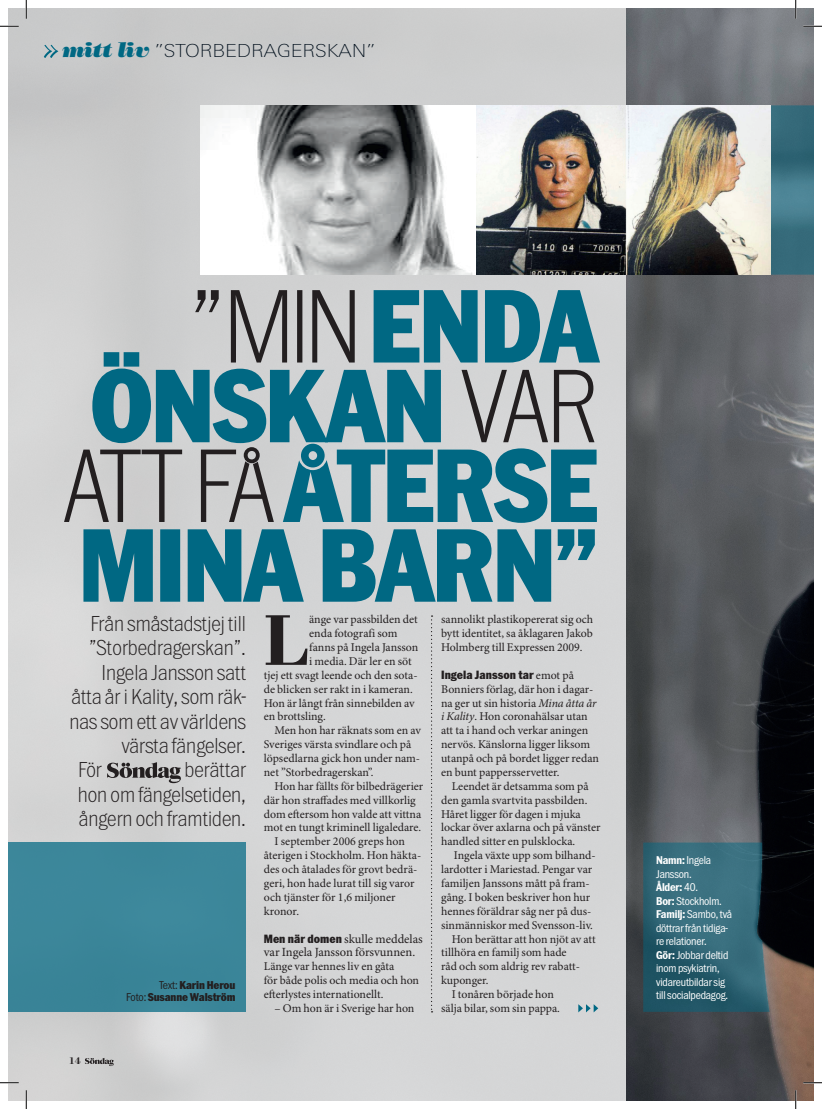
<style>
.page{position:relative;width:822px;height:1109px;background:#fff}
.page>*{position:absolute;margin:0;border:0;box-sizing:border-box;transform-origin:0 0}
.Anfang_Bröd{font:700 74.25px "Bodoni Std";color:#231f20}
.Ing_over{font:100 22.5px/24.4px "Franklin G Narrow For AB";color:#231f20}
.Bröd{font:100 18px "Univers Next Pro";color:#000e1b;scale:1.11 1}
.Bröd-2{font:12.5px/13.9px "Minion Pro";letter-spacing:-.005em;color:#231f20}
.Bröd-3{font:900 12.5px "Franklin G Narrow For AB";color:#231f20}
.Bröd-4{font:11.88px/13.9px "Minion Pro";color:#231f20}
.Anfang_Bröd-2{font:11.88px "Minion Pro";color:#231f20}
.Byline{font:900 11.88px "Franklin G Narrow For AB";letter-spacing:-.015em;color:#231f20}
.Fakta_bröd{font:300 11.75px/13.5px "Franklin G Narrow For AB";letter-spacing:-.015em;color:#fff}
.Fakta_bröd-2{font:700 11.75px "Franklin G Narrow For AB";letter-spacing:-.015em;color:#fff}
.t1{font:700 10px "Bodoni Std";color:#231f20}
.s1{font-family:"Bodoni Std Poster";font-weight:400;font-style:italic;font-size:21.12px;color:#006883}
.s2{font-weight:300}
.s3{font-family:"Franklin G Narrow For AB";font-weight:900}
.s4{font-family:"Minion Pro";font-weight:400;font-size:11.88px}
.s5{font-style:italic}
.s6{font-weight:700}
</style>
<div class="page">
<img style="left:9px;top:9px;width:617px;height:1091px">
<img style="left:626px;top:9px;width:106px;height:1091px">
<svg style="left:44px;top:45px;width:14px;height:13px"></svg>
<div style="left:9px;top:842px;width:237px;height:169px;background:#3b869a"></div>
<svg style="left:643px;top:274px;width:89px;height:737px;background:#4f5d63"></svg>
<svg style="left:83px;top:529px;width:511px;height:72px;background:#488d9f"></svg>
<img style="left:200px;top:105px;width:532px;height:169px">
<img style="left:732px;top:9px;width:81px;height:1091px">
<svg style="left:431px;top:615px;width:1px;height:397px"></svg>
<svg style="left:64px;top:290px;width:536px;height:233px;background:#7a9fa9"></svg>
<svg style="left:578px;top:1004px;width:20px;height:8px"></svg>
<svg style="left:107px;top:762px;width:74px;height:21px;background:#8d8c8c"></svg>
<svg style="left:85px;top:1057px;width:29px;height:9px"></svg>
<svg style="left:0;top:25px;width:19px;height:2px"></svg>
<svg style="left:803px;top:25px;width:18px;height:2px"></svg>
<svg style="left:0;top:1081px;width:19px;height:2px"></svg>
<svg style="left:803px;top:1081px;width:18px;height:2px"></svg>
<svg style="left:25px;top:0;width:2px;height:19px"></svg>
<svg style="left:25px;top:1090px;width:2px;height:18px"></svg>
<svg style="left:794px;top:0;width:2px;height:19px"></svg>
<svg style="left:794px;top:1090px;width:2px;height:18px"></svg>
<p class="Bröd" style="left:63px;top:41px;width:283px"><span class="s1">mitt liv</span> ”STORBEDRAGERSKAN”</p>
<p class="Ing_over" style="left:89px;top:612px;width:158px">Från småstadstjej till ”Storbedragerskan”.</p>
<p class="Ing_over" style="left:69px;top:661px;width:178px;text-align:right">Ingela Jansson satt åtta år i Kality, som räk&shy;nas som ett av världens värsta fängelser.</p>
<p class="Ing_over" style="left:78px;top:758px;width:25px">För</p>
<p class="Ing_over" style="left:78px;top:758px;width:170px;text-align:justify;text-indent:107px">berättar hon om fängelsetiden, ångern och framtiden.</p>
<p class="t1" style="left:69px;top:1054px;width:14px">14</p>
<p class="Byline" style="left:159px;top:978px;width:78px"><span class="s2">Text:</span> Karin Herou</p>
<p class="Byline" style="left:126px;top:990px;width:111px"><span class="s2">Foto:</span> Susanne Walström</p>
<p class="Anfang_Bröd" style="left:264px;top:594px;width:47px">L</p>
<p class="Anfang_Bröd-2" style="left:309px;top:612px;width:110px">änge var passbilden det</p>
<p class="Anfang_Bröd-2" style="left:309px;top:626px;width:90px">enda fotografi som</p>
<p class="Anfang_Bröd-2" style="left:309px;top:640px;width:111px">fanns på Ingela Jansson</p>
<p class="Anfang_Bröd-2" style="left:309px;top:654px;width:104px">i media. Där ler en söt</p>
<p class="Anfang_Bröd-2" style="left:264px;top:667px;width:155px">tjej ett svagt leende och den sota-</p>
<p class="Anfang_Bröd-2" style="left:264px;top:681px;width:150px">de blicken ser rakt in i kameran.</p>
<p class="Anfang_Bröd-2" style="left:264px;top:695px;width:152px">Hon är långt från sinnebilden av</p>
<p class="Anfang_Bröd-2" style="left:264px;top:709px;width:64px">en brottsling.</p>
<p class="Bröd-4" style="left:264px;top:724px;width:159px;text-indent:11px">Men hon har räknats som en av<br>Sveriges värsta svindlare och på löpsedlarna gick hon under nam&shy;net ”Storbedragerskan”.</p>
<p class="Bröd-4" style="left:264px;top:779px;width:161px;text-indent:11px">Hon har fällts för bilbedrägerier där hon straffades med villkorlig dom eftersom hon valde att vittna mot en tungt kriminell ligaledare.</p>
<p class="Bröd-4" style="left:264px;top:835px;width:159px;text-indent:11px">I september 2006 greps hon återigen i Stockholm. Hon häkta&shy;des och åtalades för grovt bedrä&shy;geri, hon hade lurat till sig varor och tjänster för 1,6 miljoner kronor.</p>
<p class="Bröd-2" style="left:264px;top:932px;width:160px"><span class="s3">Men när domen</span> skulle meddelas var Ingela Jansson försvunnen.</p>
<p class="Bröd-4" style="left:264px;top:960px;width:157px">Länge var hennes liv en gåta<br>för både polis och media och hon efterlystes internationellt.</p>
<p class="Bröd-4" style="left:274px;top:1001px;width:141px">– Om hon är i Sverige har hon</p>
<p class="Bröd-4" style="left:441px;top:613px;width:153px;text-align:justify">sannolikt plastikopererat sig och bytt identitet, sa åklagaren Jakob Holmberg till Expressen 2009.</p>
<p class="Bröd-3" style="left:441px;top:667px;width:134px">Ingela Jansson tar <span class="s4">emot på</span></p>
<p class="Bröd-4" style="left:441px;top:682px;width:159px">Bonniers förlag, där hon i dagar&shy;na ger ut sin historia <span class="s5">Mina åtta år i Kality</span>. Hon coronahälsar utan att ta i hand och verkar aningen nervös. Känslorna ligger liksom utanpå och på bordet ligger redan en bunt pappersservetter.</p>
<p class="Bröd-4" style="left:441px;top:779px;width:161px;text-indent:11px">Leendet är detsamma som på den gamla svartvita passbilden.<br>Håret ligger för dagen i mjuka lockar över axlarna och på vänster handled sitter en pulsklocka.</p>
<p class="Bröd-4" style="left:441px;top:849px;width:156px;text-indent:13px">Ingela växte upp som bilhand&shy;lardotter i Mariestad. Pengar var familjen Janssons mått på fram&shy;gång. I boken beskriver hon hur hennes föräldrar såg ner på dus&shy;sinmänniskor med Svensson-liv.</p>
<p class="Bröd-4" style="left:441px;top:932px;width:156px;text-indent:11px">Hon berättar att hon njöt av att tillhöra en familj som hade<br>råd och som aldrig rev rabatt&shy;kuponger.</p>
<p class="Bröd-4" style="left:441px;top:987px;width:120px;text-align:center">I tonåren började hon sälja bilar, som sin pappa.</p>
<p class="Fakta_bröd" style="left:656px;top:854px;width:57px"><span class="s6">Namn:</span> Ingela<br>Jansson.</p>
<p class="Fakta_bröd-2" style="left:656px;top:881px;width:43px">Ålder: <span class="s2">40.</span></p>
<p class="Fakta_bröd" style="left:656px;top:894px;width:67px"><span class="s6">Bor:</span> Stockholm.</p>
<p class="Fakta_bröd" style="left:656px;top:908px;width:77px"><span class="s6">Familj:</span> Sambo, två döttrar från tidiga&shy;re relationer.</p>
<p class="Fakta_bröd" style="left:656px;top:948px;width:74px"><span class="s6">Gör:</span> Jobbar deltid inom psykiatrin, vidareutbildar sig till socialpedagog.</p>
</div>
